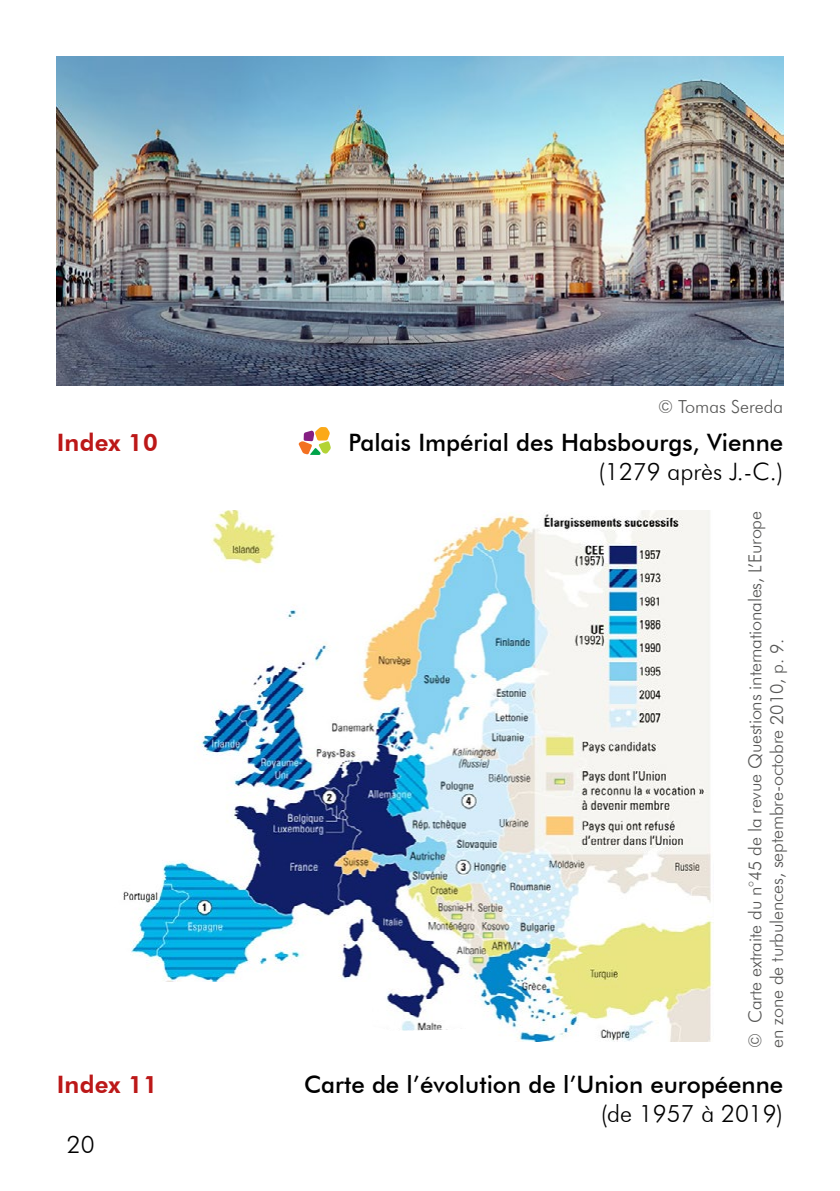
<style>
.page{position:relative;width:840px;height:1191px;background:#fff}
.page>*{position:absolute;margin:0;border:0;box-sizing:border-box;transform-origin:0 0}
.t1{font:500 24px "Futura BT";color:#000}
.t2{font:300 24px "Futura BT";color:#000}
.t3{font:800 24px "Futura BT";letter-spacing:.01em;color:#bc1818}
.t4{font:300 18px/21.6px "Futura BT";letter-spacing:-.01em;color:#575756}
</style>
<div class="page">
<svg style="left:298px;top:427px;width:33px;height:28px"></svg>
<img style="left:57px;top:57px;width:725px;height:328px">
<img style="left:123px;top:510px;width:589px;height:531px">
<div style="left:92px;top:982px;width:279px;height:62px;background:#fff"></div>
<svg style="left:371px;top:1025px;width:107px;height:16px"></svg>
<h1 class="t3" style="left:57px;top:427px;width:103px">Index 10</h1>
<h1 class="t3" style="left:57px;top:1069px;width:103px">Index 11</h1>
<h1 class="t2" style="left:67px;top:1129px;width:29px">20</h1>
<p class="t4" style="left:657px;top:395px;width:127px">© Tomas Sereda</p>
<h1 class="t1" style="left:348px;top:427px;width:436px">Palais Impérial des Habsbourgs, Vienne</h1>
<h1 class="t2" style="left:598px;top:456px;width:186px">(1279 après J.-C.)</h1>
<p class="t4" style="left:743px;top:1047px;width:538px;rotate:-90deg">© Carte extraite du n°45 de la revue Questions internationales, L’Europe en zone de turbulences, septembre-octobre 2010, p. 9.</p>
<h1 class="t1" style="left:304px;top:1069px;width:480px">Carte de l’évolution de l’Union européenne</h1>
<h1 class="t2" style="left:600px;top:1098px;width:184px">(de 1957 à 2019)</h1>
</div>
